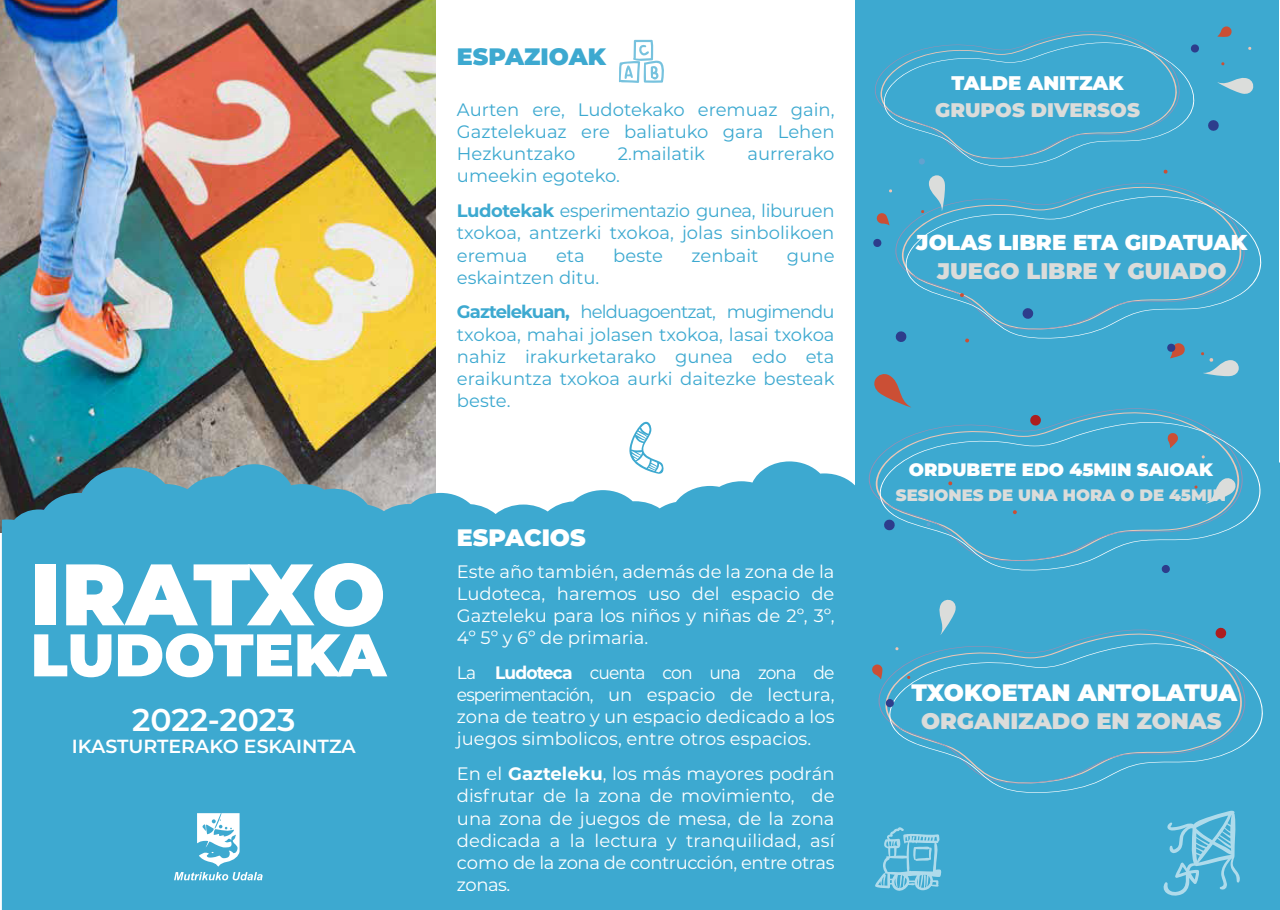
<style>
.page{position:relative;width:1280px;height:910px;background:#fff}
.page>*{position:absolute;margin:0;border:0;box-sizing:border-box;transform-origin:0 0}
.t1{font:900 87px "Montserrat";letter-spacing:-.025em;color:#fff}
.t2{font:900 60px "Montserrat";color:#fff}
.t3{font:600 31.5px "Montserrat";letter-spacing:-.005em;color:#fff}
.t4{font:900 23.7px "Montserrat";color:#fff}
.t5{font:900 23.7px "Montserrat";color:#3da9d0}
.t6{font:900 22.65px "Montserrat";color:#dbdcda}
.t7{font:900 22.5px "Montserrat";color:#dbdcda}
.t8{font:900 21.6px "Montserrat";color:#fff}
.t9{font:900 19.8px "Montserrat";color:#dbdcda}
.t10{font:900 19.8px "Montserrat";color:#fff}
.t11{font:600 19.05px "Montserrat";color:#fff}
.t12{font:18px/22.2px "Montserrat";color:#fff;text-align:justify}
.t13{font:18px/22.2px "Montserrat";color:#3da9d0;text-align:justify}
.t14{font:18px/22.2px "Montserrat";color:#fff;text-align:justify;scale:.95 1}
.t15{font:18px/34.8px "Montserrat";letter-spacing:-.025em;color:#3da9d0}
.t16{font:18px/34.8px "Montserrat";letter-spacing:-.05em;color:#3da9d0}
.t17{font:900 18px "Montserrat";color:#fff}
.t18{font:900 16.5px "Montserrat";color:#dbdcda}
.s1{font-weight:700}
</style>
<div class="page">
<img style="left:0;top:0;width:435px;height:532px">
<div style="left:2px;top:461px;width:1278px;height:449px;background:#3da9d0"></div>
<svg style="left:174px;top:813px;width:89px;height:67px"></svg>
<div style="left:855px;top:0;width:424px;height:907px;background:#3da9d0"></div>
<svg style="left:1163px;top:811px;width:77px;height:85px"></svg>
<svg style="left:875px;top:827px;width:66px;height:64px"></svg>
<svg style="left:898px;top:196px;width:364px;height:143px"></svg>
<svg style="left:868px;top:408px;width:327px;height:83px"></svg>
<svg style="left:872px;top:421px;width:389px;height:150px"></svg>
<svg style="left:878px;top:629px;width:322px;height:84px"></svg>
<svg style="left:882px;top:643px;width:381px;height:150px"></svg>
<svg style="left:873px;top:239px;width:9px;height:8px"></svg>
<svg style="left:1217px;top:77px;width:37px;height:17px"></svg>
<svg style="left:1217px;top:26px;width:15px;height:11px"></svg>
<svg style="left:1221px;top:62px;width:4px;height:4px"></svg>
<svg style="left:1167px;top:343px;width:18px;height:16px"></svg>
<svg style="left:1201px;top:352px;width:38px;height:25px"></svg>
<svg style="left:1166px;top:432px;width:13px;height:16px"></svg>
<svg style="left:1161px;top:564px;width:9px;height:9px"></svg>
<svg style="left:1194px;top:477px;width:43px;height:28px"></svg>
<svg style="left:1201px;top:455px;width:4px;height:4px"></svg>
<svg style="left:936px;top:599px;width:20px;height:39px"></svg>
<svg style="left:872px;top:664px;width:11px;height:16px"></svg>
<svg style="left:885px;top:698px;width:9px;height:10px"></svg>
<svg style="left:895px;top:647px;width:4px;height:3px"></svg>
<svg style="left:873px;top:374px;width:42px;height:36px"></svg>
<svg style="left:926px;top:522px;width:5px;height:5px"></svg>
<svg style="left:883px;top:519px;width:12px;height:12px"></svg>
<svg style="left:948px;top:481px;width:4px;height:5px"></svg>
<svg style="left:895px;top:331px;width:12px;height:11px"></svg>
<svg style="left:960px;top:293px;width:4px;height:4px"></svg>
<svg style="left:1208px;top:120px;width:11px;height:11px"></svg>
<svg style="left:874px;top:31px;width:325px;height:195px"></svg>
<svg style="left:1022px;top:308px;width:12px;height:11px"></svg>
<svg style="left:965px;top:338px;width:4px;height:5px"></svg>
<svg style="left:1030px;top:414px;width:11px;height:12px"></svg>
<svg style="left:1215px;top:627px;width:12px;height:12px"></svg>
<svg style="left:1013px;top:510px;width:4px;height:4px"></svg>
<svg style="left:619px;top:40px;width:45px;height:43px"></svg>
<svg style="left:626px;top:421px;width:38px;height:53px"></svg>
<h1 class="t1" style="left:31px;top:529px;width:356px">IRATXO</h1>
<h2 class="t2" style="left:31px;top:610px;width:357px">LUDOTEKA</h2>
<h3 class="t3" style="left:132px;top:697px;width:165px">2022-2023</h3>
<p class="t11" style="left:72px;top:733px;width:285px">IKASTURTERAKO ESKAINTZA</p>
<h3 class="t5" style="left:457px;top:39px;width:151px">ESPAZIOAK</h3>
<p class="t13" style="left:457px;top:98px;width:379px">Aurten ere, Ludotekako eremuaz gain, Gaztelekuaz ere baliatuko gara Lehen Hezkuntzako</p>
<p class="t13" style="left:618px;top:142px;width:89px">2.mailatik</p>
<p class="t13" style="left:747px;top:142px;width:89px">aurrerako</p>
<p class="t15" style="left:457px;top:158px;width:379px">umeekin egoteko.<br><span class="s1">Ludotekak</span> esperimentazio gunea, liburuen</p>
<p class="t13" style="left:457px;top:221px;width:379px">txokoa, antzerki txokoa, jolas sinbolikoen eremua</p>
<p class="t13" style="left:556px;top:243px;width:30px">eta</p>
<p class="t13" style="left:613px;top:243px;width:51px">beste</p>
<p class="t13" style="left:691px;top:243px;width:69px">zenbait</p>
<p class="t13" style="left:787px;top:243px;width:49px">gune</p>
<p class="t16" style="left:457px;top:259px;width:379px">eskaintzen ditu.<br><span class="s1">Gaztelekuan,</span> helduagoentzat, mugimendu</p>
<p class="t13" style="left:457px;top:323px;width:379px">txokoa, mahai jolasen txokoa, lasai txokoa nahiz irakurketarako gunea edo eta eraikuntza txokoa aurki daitezke besteak beste.</p>
<h3 class="t4" style="left:457px;top:520px;width:130px">ESPACIOS</h3>
<p class="t12" style="left:457px;top:559px;width:379px">Este año también, además de la zona de la Ludoteca, haremos uso del espacio de Gazteleku para los niños y niñas de 2º, 3º, 4º 5º y 6º de primaria.</p>
<p class="t14" style="left:457px;top:661px;width:399px">La <span class="s1">Ludoteca</span> cuenta con una zona de esperimentación, un espacio de lectura, zona de teatro y un espacio dedicado a los juegos simbolicos, entre otros espacios.</p>
<p class="t12" style="left:457px;top:762px;width:379px">En el <span class="s1">Gazteleku</span>, los más mayores podrán disfrutar de la zona de movimiento, de una zona de juegos de mesa, de la zona dedicada a la lectura y tranquilidad, así como de la zona de contrucción, entre otras zonas.</p>
<p class="t10" style="left:952px;top:68px;width:173px">TALDE ANITZAK</p>
<p class="t9" style="left:935px;top:95px;width:206px">GRUPOS DIVERSOS</p>
<p class="t8" style="left:916px;top:226px;width:333px">JOLAS LIBRE ETA GIDATUAK</p>
<p class="t6" style="left:937px;top:254px;width:291px">JUEGO LIBRE Y GUIADO</p>
<p class="t17" style="left:909px;top:456px;width:305px">ORDUBETE EDO 45MIN SAIOAK</p>
<p class="t18" style="left:896px;top:483px;width:332px">SESIONES DE UNA HORA O DE 45MIN</p>
<h3 class="t4" style="left:911px;top:675px;width:327px">TXOKOETAN ANTOLATUA</h3>
<p class="t7" style="left:921px;top:704px;width:302px">ORGANIZADO EN ZONAS</p>
</div>
